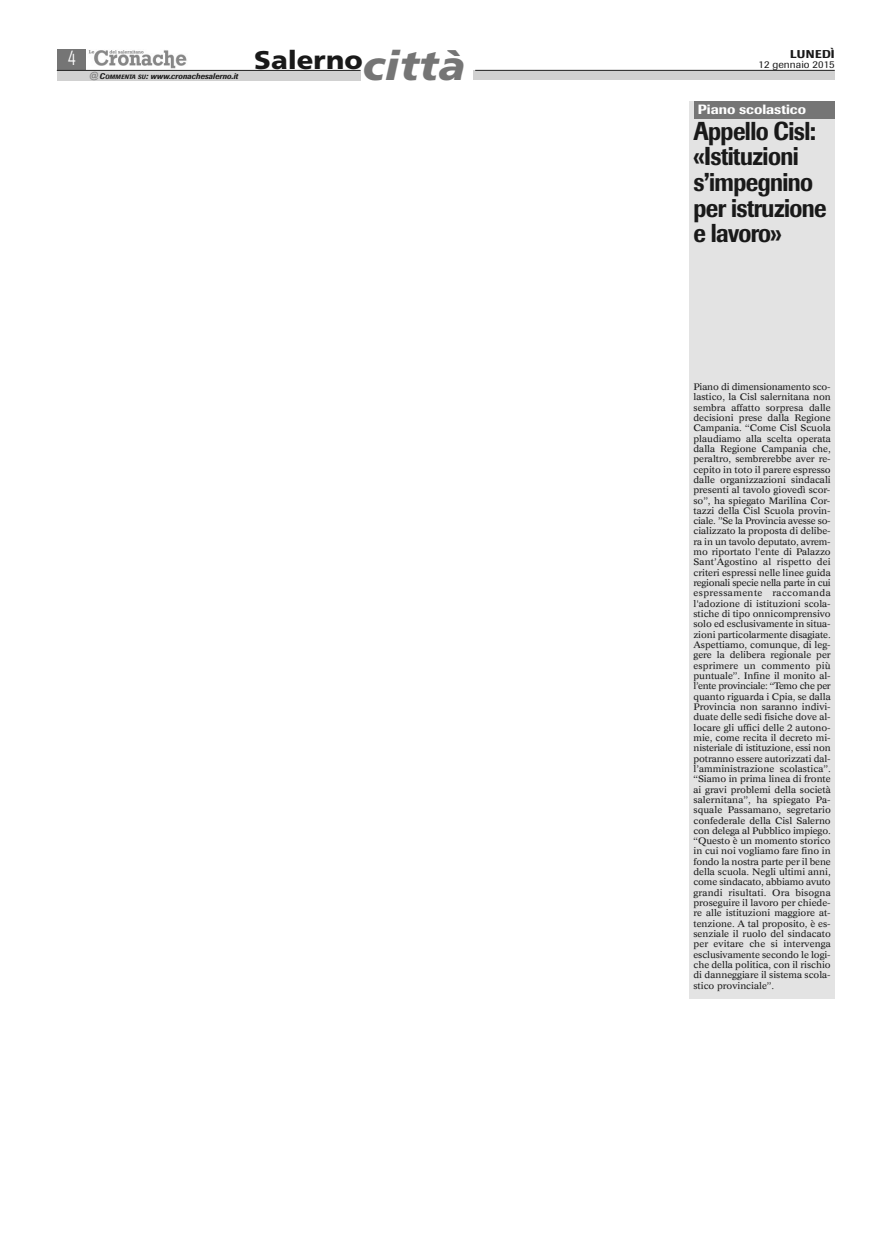
<style>
.page{position:relative;width:893px;height:1248px;background:#fff}
.page>*{position:absolute;margin:0;border:0;box-sizing:border-box;transform-origin:0 0}
.t1{font:25.6px/25.6px "Imago Medium+GAAZHD";letter-spacing:-.025em;color:#191919;scale:.87 1}
.t2{font:25.6px "Frutiger Black+BZTBLP";color:#191919;scale:1.07 1}
.t3{font:22.1px "Imago Light+KRZUTH";color:#fff;scale:.79 1}
.t4{font:13.3px "Imago Medium+GAAZHD";color:#fff;scale:1.07 1}
.t5{font:11.3px "Imago Medium+LBHMBQ";letter-spacing:.04em;color:#191919;scale:1.07 1}
.t6{font:10.2px "Imago Book+ATMEFX";color:#191919;scale:1.07 1}
.t7{font:9.2px/10.3px "Concorde Roman+CCZNCL";letter-spacing:-.005em;color:#191919;text-align:justify;scale:1.07 1}
.t8{font:8.2px "Imago Medium Italic+PPBWFB";color:#191919;scale:.96 1}
.s1{font-family:"Frutiger Black Italic+WOKKSS";font-size:41px;color:#757575}
.s2{font-family:"Imago Extra Bold+YFKCHR";font-size:10.2px;color:#858585}
.s3{font-size:6.1px}
</style>
<div class="page">
<div style="left:689px;top:101px;width:146px;height:897px;background:#e3e3e3"></div>
<div style="left:694px;top:101px;width:141px;height:18px;background:#757575"></div>
<img style="left:88px;top:50px;width:99px;height:20px">
<div style="left:57px;top:70px;width:303px;height:10px;background:#d1d1d1"></div>
<div style="left:473px;top:70px;width:362px;height:10px;background:#d1d1d1"></div>
<div style="left:58px;top:49px;width:28px;height:21px;background:#757575"></div>
<hr style="left:475px;top:70px;width:360px;height:1px;background:#191919">
<hr style="left:57px;top:70px;width:303px;height:1px;background:#191919">
<h2 class="t3" style="left:68px;top:50px;width:13px">4</h2>
<p class="t5" style="left:790px;top:50px;width:43px">LUNEDÌ</p>
<h1 class="t2" style="left:254px;top:49px;width:199px">Salerno<span class="s1">città</span></h1>
<p class="t6" style="left:759px;top:60px;width:73px">12 gennaio 2015</p>
<p class="t8" style="left:89px;top:73px;width:157px"><span class="s2">@</span>C<span class="s3">OMMENTA SU</span>: www.cronachesalerno.it</p>
<h3 class="t4" style="left:698px;top:104px;width:102px">Piano scolastico</h3>
<h1 class="t1" style="left:693px;top:120px;width:155px">Appello Cisl: «Istituzioni s’impegnino per istruzione e lavoro»</h1>
<p class="t7" style="left:693px;top:382px;width:130px">Piano di dimensionamento sco&shy;lastico, la Cisl salernitana non sembra affatto sorpresa dalle decisioni prese dalla Regione Campania. “Come Cisl Scuola plaudiamo alla scelta operata dalla Regione Campania che, peraltro, sembrerebbe aver re&shy;cepito in toto il parere espresso dalle organizzazioni sindacali presenti al tavolo giovedì scor&shy;so”, ha spiegato Marilina Cor&shy;tazzi della Cisl Scuola provin&shy;ciale. ”Se la Provincia avesse so&shy;cializzato la proposta di delibe&shy;ra in un tavolo deputato, avrem&shy;mo riportato l'ente di Palazzo Sant’Agostino al rispetto dei criteri espressi nelle linee guida regionali specie nella parte in cui espressamente raccomanda l'adozione di istituzioni scola&shy;stiche di tipo onnicomprensivo solo ed esclusivamente in situa&shy;zioni particolarmente disagiate.<br>Aspettiamo, comunque, di leg&shy;gere la delibera regionale per esprimere un commento più puntuale”. Infine il monito al&shy;l’ente provinciale: “Temo che per quanto riguarda i Cpia, se dalla Provincia non saranno indivi&shy;duate delle sedi fisiche dove al&shy;locare gli uffici delle 2 autono&shy;mie, come recita il decreto mi&shy;nisteriale di istituzione, essi non potranno essere autorizzati dal&shy;l’amministrazione scolastica”. “Siamo in prima linea di fronte ai gravi problemi della società salernitana”, ha spiegato Pa&shy;squale Passamano, segretario confederale della Cisl Salerno con delega al Pubblico impiego. “Questo è un momento storico in cui noi vogliamo fare fino in fondo la nostra parte per il bene della scuola. Negli ultimi anni, come sindacato, abbiamo avuto grandi risultati. Ora bisogna proseguire il lavoro per chiede&shy;re alle istituzioni maggiore at&shy;tenzione. A tal proposito, è es&shy;senziale il ruolo del sindacato per evitare che si intervenga esclusivamente secondo le logi&shy;che della politica, con il rischio di danneggiare il sistema scola&shy;stico provinciale”.</p>
</div>
